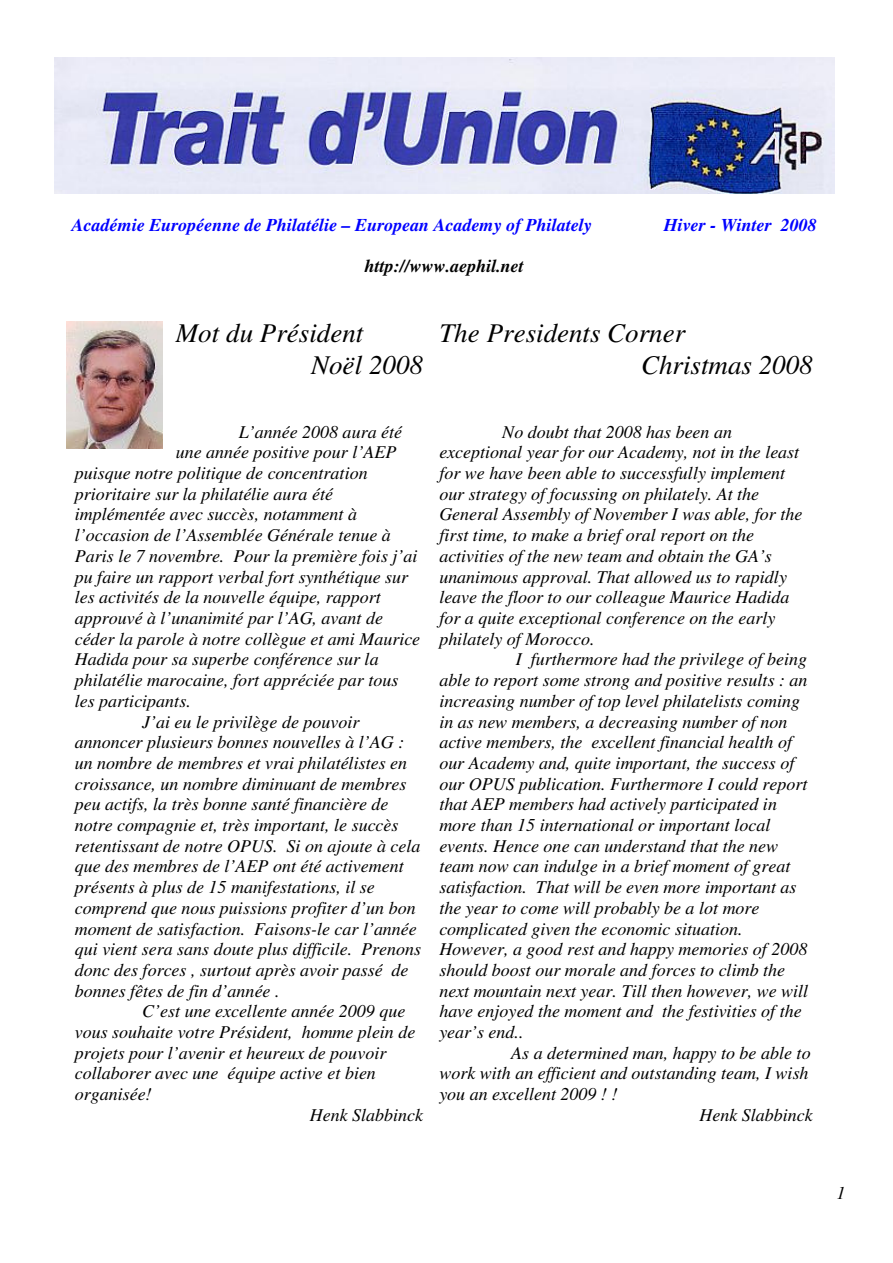
<style>
.page{position:relative;width:893px;height:1263px;background:#fff}
.page>*{position:absolute;margin:0;border:0;box-sizing:border-box;transform-origin:0 0}
.t1{font:italic 27px/31.2px "Times";color:#000}
.t2{font:italic 18px "Times";color:#000}
.t3{font:italic 700 18px "Times";color:#00f}
.t4{font:italic 700 18px "Times";color:#000}
</style>
<div class="page">
<img style="left:67px;top:321px;width:95px;height:127px">
<img style="left:54px;top:58px;width:781px;height:136px">
<p class="t3" style="left:72px;top:219px;width:522px">Académie Européenne de Philatélie – European Academy of Philately</p>
<p class="t3" style="left:664px;top:219px;width:154px">Hiver - Winter 2008</p>
<p class="t4" style="left:365px;top:260px;width:160px">http://www.aephil.net</p>
<h1 class="t1" style="left:311px;top:320px;width:113px;text-indent:-135px">Mot du Président<br>Noël 2008</h1>
<h1 class="t1" style="left:641px;top:320px;width:173px;text-indent:-202px">The Presidents Corner<br>Christmas 2008</h1>
<p class="t2" style="left:239px;top:425px;width:165px">L’année 2008 aura été</p>
<p class="t2" style="left:176px;top:446px;width:222px">une année positive pour l’AEP</p>
<p class="t2" style="left:75px;top:467px;width:294px">puisque notre politique de concentration</p>
<p class="t2" style="left:75px;top:487px;width:260px">prioritaire sur la philatélie aura été</p>
<p class="t2" style="left:75px;top:508px;width:284px">implémentée avec succès, notamment à</p>
<p class="t2" style="left:75px;top:529px;width:318px">l’occasion de l’Assemblée Générale tenue à</p>
<p class="t2" style="left:75px;top:550px;width:344px">Paris le 7 novembre. Pour la première fois j’ai</p>
<p class="t2" style="left:75px;top:570px;width:335px">pu faire un rapport verbal fort synthétique sur</p>
<p class="t2" style="left:75px;top:591px;width:308px">les activités de la nouvelle équipe, rapport</p>
<p class="t2" style="left:75px;top:612px;width:310px">approuvé à l’unanimité par l’AG, avant de</p>
<p class="t2" style="left:75px;top:632px;width:347px">céder la parole à notre collègue et ami Maurice</p>
<p class="t2" style="left:75px;top:653px;width:305px">Hadida pour sa superbe conférence sur la</p>
<p class="t2" style="left:75px;top:674px;width:325px">philatélie marocaine, fort appréciée par tous</p>
<p class="t2" style="left:75px;top:694px;width:118px">les participants.</p>
<p class="t2" style="left:142px;top:715px;width:219px">J’ai eu le privilège de pouvoir</p>
<p class="t2" style="left:75px;top:736px;width:331px">annoncer plusieurs bonnes nouvelles à l’AG :</p>
<p class="t2" style="left:75px;top:757px;width:334px">un nombre de membres et vrai philatélistes en</p>
<p class="t2" style="left:75px;top:777px;width:333px">croissance, un nombre diminuant de membres</p>
<p class="t2" style="left:75px;top:798px;width:315px">peu actifs, la très bonne santé financière de</p>
<p class="t2" style="left:75px;top:819px;width:325px">notre compagnie et, très important, le succès</p>
<p class="t2" style="left:75px;top:839px;width:347px">retentissant de notre OPUS. Si on ajoute à cela</p>
<p class="t2" style="left:75px;top:860px;width:330px">que des membres de l’AEP ont été activement</p>
<p class="t2" style="left:75px;top:881px;width:302px">présents à plus de 15 manifestations, il se</p>
<p class="t2" style="left:75px;top:901px;width:342px">comprend que nous puissions profiter d’un bon</p>
<p class="t2" style="left:75px;top:922px;width:344px">moment de satisfaction. Faisons-le car l’année</p>
<p class="t2" style="left:75px;top:943px;width:348px">qui vient sera sans doute plus difficile. Prenons</p>
<p class="t2" style="left:75px;top:964px;width:335px">donc des forces , surtout après avoir passé de</p>
<p class="t2" style="left:75px;top:984px;width:206px">bonnes fêtes de fin d’année .</p>
<p class="t2" style="left:142px;top:1005px;width:265px">C’est une excellente année 2009 que</p>
<p class="t2" style="left:75px;top:1026px;width:342px">vous souhaite votre Président, homme plein de</p>
<p class="t2" style="left:75px;top:1046px;width:313px">projets pour l’avenir et heureux de pouvoir</p>
<p class="t2" style="left:75px;top:1067px;width:303px">collaborer avec une équipe active et bien</p>
<p class="t2" style="left:75px;top:1088px;width:78px">organisée!</p>
<p class="t2" style="left:310px;top:1108px;width:115px">Henk Slabbinck</p>
<p class="t2" style="left:502px;top:425px;width:231px">No doubt that 2008 has been an</p>
<p class="t2" style="left:439px;top:446px;width:361px">exceptional year for our Academy, not in the least</p>
<p class="t2" style="left:439px;top:467px;width:347px">for we have been able to successfully implement</p>
<p class="t2" style="left:439px;top:487px;width:321px">our strategy of focussing on philately. At the</p>
<p class="t2" style="left:439px;top:508px;width:365px">General Assembly of November I was able, for the</p>
<p class="t2" style="left:439px;top:529px;width:316px">first time, to make a brief oral report on the</p>
<p class="t2" style="left:439px;top:550px;width:334px">activities of the new team and obtain the GA’s</p>
<p class="t2" style="left:439px;top:570px;width:349px">unanimous approval. That allowed us to rapidly</p>
<p class="t2" style="left:439px;top:591px;width:352px">leave the floor to our colleague Maurice Hadida</p>
<p class="t2" style="left:439px;top:612px;width:338px">for a quite exceptional conference on the early</p>
<p class="t2" style="left:439px;top:632px;width:157px">philately of Morocco.</p>
<p class="t2" style="left:516px;top:653px;width:293px">I furthermore had the privilege of being</p>
<p class="t2" style="left:439px;top:674px;width:370px">able to report some strong and positive results : an</p>
<p class="t2" style="left:439px;top:694px;width:362px">increasing number of top level philatelists coming</p>
<p class="t2" style="left:439px;top:715px;width:350px">in as new members, a decreasing number of non</p>
<p class="t2" style="left:439px;top:736px;width:354px">active members, the excellent financial health of</p>
<p class="t2" style="left:439px;top:757px;width:357px">our Academy and, quite important, the success of</p>
<p class="t2" style="left:439px;top:777px;width:370px">our OPUS publication. Furthermore I could report</p>
<p class="t2" style="left:439px;top:798px;width:339px">that AEP members had actively participated in</p>
<p class="t2" style="left:439px;top:819px;width:332px">more than 15 international or important local</p>
<p class="t2" style="left:439px;top:839px;width:340px">events. Hence one can understand that the new</p>
<p class="t2" style="left:439px;top:860px;width:353px">team now can indulge in a brief moment of great</p>
<p class="t2" style="left:439px;top:881px;width:359px">satisfaction. That will be even more important as</p>
<p class="t2" style="left:439px;top:901px;width:322px">the year to come will probably be a lot more</p>
<p class="t2" style="left:439px;top:922px;width:305px">complicated given the economic situation.</p>
<p class="t2" style="left:439px;top:943px;width:370px">However, a good rest and happy memories of 2008</p>
<p class="t2" style="left:439px;top:964px;width:347px">should boost our morale and forces to climb the</p>
<p class="t2" style="left:439px;top:984px;width:370px">next mountain next year. Till then however, we will</p>
<p class="t2" style="left:439px;top:1005px;width:364px">have enjoyed the moment and the festivities of the</p>
<p class="t2" style="left:439px;top:1026px;width:86px">year’s end..</p>
<p class="t2" style="left:511px;top:1046px;width:301px">As a determined man, happy to be able to</p>
<p class="t2" style="left:439px;top:1067px;width:371px">work with an efficient and outstanding team, I wish</p>
<p class="t2" style="left:439px;top:1088px;width:180px">you an excellent 2009 ! !</p>
<p class="t2" style="left:700px;top:1108px;width:115px">Henk Slabbinck</p>
<p class="t2" style="left:836px;top:1187px;width:10px">1</p>
</div>
